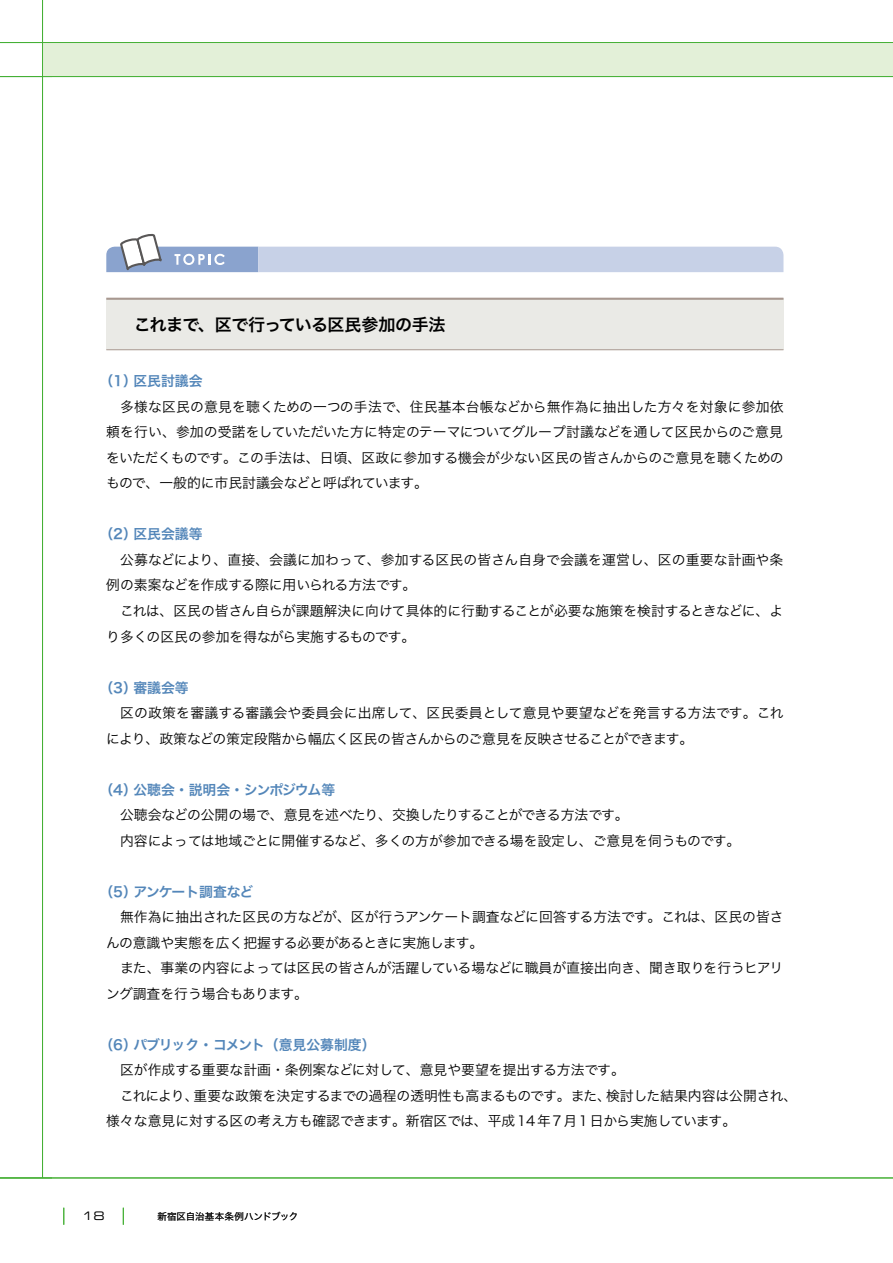
<style>
.page{position:relative;width:893px;height:1263px;background:#fff}
.page>*{position:absolute;margin:0;border:0;box-sizing:border-box;transform-origin:0 0}
.t1{font:16.95px "Hira Kaku Pro N W6";letter-spacing:-.03em;color:#000}
.t2{font:13.8px/25.5px "Hira Kaku Pro N W3";color:#000}
.t3{font:13.8px "Hira Kaku Pro N W6";letter-spacing:-.04em;color:#5386b9}
.t4{font:13.8px "Hira Kaku Pro N W6";color:#5386b9}
.t5{font:11.7px "Eurostile LT Std Ex 2";color:#000}
.t6{font:9.6px "Hira Kaku Pro N W3";letter-spacing:-.005em;color:#000}
</style>
<div class="page">
<div style="left:43px;top:43px;width:850px;height:34px;background:#e3f0d8"></div>
<hr style="left:0;top:1178px;width:893px;height:1px;background:#45b035">
<hr style="left:42px;top:0;width:1px;height:1178px;background:#45b035">
<hr style="left:0;top:76px;width:893px;height:1px;background:#45b035">
<hr style="left:0;top:42px;width:893px;height:1px;background:#45b035">
<svg style="left:64px;top:1208px;width:1px;height:17px"></svg>
<svg style="left:123px;top:1208px;width:1px;height:17px"></svg>
<div style="left:106px;top:299px;width:677px;height:51px;background:#eaeae6"></div>
<svg style="left:106px;top:234px;width:677px;height:38px"></svg>
<hr style="left:106px;top:298px;width:677px;height:2px;background:#a89890">
<hr style="left:106px;top:349px;width:677px;height:1px;background:#a89890">
<p class="t1" style="left:134px;top:309px;width:313px">これまで、区で行っている区民参加の手法</p>
<p class="t4" style="left:133px;top:369px;width:71px">区民討議会</p>
<p class="t4" style="left:99px;top:369px;width:39px">（1）</p>
<p class="t2" style="left:106px;top:393px;width:679px;text-align:justify;text-indent:14px">多様な区民の意見を聴くための一つの手法で、住民基本台帳などから無作為に抽出した方々を対象に参加依頼を行い、参加の受諾をしていただいた方に特定のテーマについてグループ討議などを通して区民からのご意見をいただくものです。この手法は、日頃、区政に参加する機会が少ない区民の皆さんからのご意見を聴くためのもので、一般的に市民討議会などと呼ばれています。</p>
<p class="t4" style="left:133px;top:522px;width:71px">区民会議等</p>
<p class="t4" style="left:99px;top:522px;width:39px">（2）</p>
<p class="t2" style="left:106px;top:546px;width:679px;text-indent:14px">公募などにより、直接、会議に加わって、参加する区民の皆さん自身で会議を運営し、区の重要な計画や条例の素案などを作成する際に用いられる方法です。</p>
<p class="t2" style="left:106px;top:597px;width:678px;text-indent:14px">これは、区民の皆さん自らが課題解決に向けて具体的に行動することが必要な施策を検討するときなどに、より多くの区民の参加を得ながら実施するものです。</p>
<p class="t4" style="left:133px;top:675px;width:57px">審議会等</p>
<p class="t4" style="left:99px;top:675px;width:39px">（3）</p>
<p class="t2" style="left:106px;top:699px;width:679px;text-indent:14px">区の政策を審議する審議会や委員会に出席して、区民委員として意見や要望などを発言する方法です。これにより、政策などの策定段階から幅広く区民の皆さんからのご意見を反映させることができます。</p>
<p class="t3" style="left:133px;top:777px;width:203px">公聴会・説明会・シンポジウム等</p>
<p class="t4" style="left:99px;top:777px;width:39px">（4）</p>
<p class="t2" style="left:120px;top:801px;width:622px">公聴会などの公開の場で、意見を述べたり、交換したりすることができる方法です。<br>内容によっては地域ごとに開催するなど、多くの方が参加できる場を設定し、ご意見を伺うものです。</p>
<p class="t3" style="left:133px;top:879px;width:121px">アンケート調査など</p>
<p class="t4" style="left:99px;top:879px;width:39px">（5）</p>
<p class="t2" style="left:106px;top:903px;width:679px;text-indent:14px">無作為に抽出された区民の方などが、区が行うアンケート調査などに回答する方法です。これは、区民の皆さんの意識や実態を広く把握する必要があるときに実施します。</p>
<p class="t2" style="left:106px;top:954px;width:679px;text-indent:14px">また、事業の内容によっては区民の皆さんが活躍している場などに職員が直接出向き、聞き取りを行うヒアリング調査を行う場合もあります。</p>
<p class="t3" style="left:133px;top:1032px;width:244px">パブリック・コメント（意見公募制度(</p>
<p class="t4" style="left:99px;top:1032px;width:39px">（6）</p>
<p class="t2" style="left:606px;top:1056px;width:193px;text-indent:-486px">区が作成する重要な計画・条例案などに対して、意見や要望を提出する方法です。<br>検討した結果内容は公開され、</p>
<p class="t2" style="left:194px;top:1082px;width:419px">重要な政策を決定するまでの過程の透明性も高まるものです。また、</p>
<p class="t2" style="left:106px;top:1082px;width:631px;text-indent:14px">これにより、<br>様々な意見に対する区の考え方も確認できます。新宿区では、平成14年7月1日から実施しています。</p>
<p class="t5" style="left:82px;top:1208px;width:24px">18</p>
<p class="t6" style="left:157px;top:1208px;width:143px">新宿区自治基本条例ハンドブック</p>
</div>
